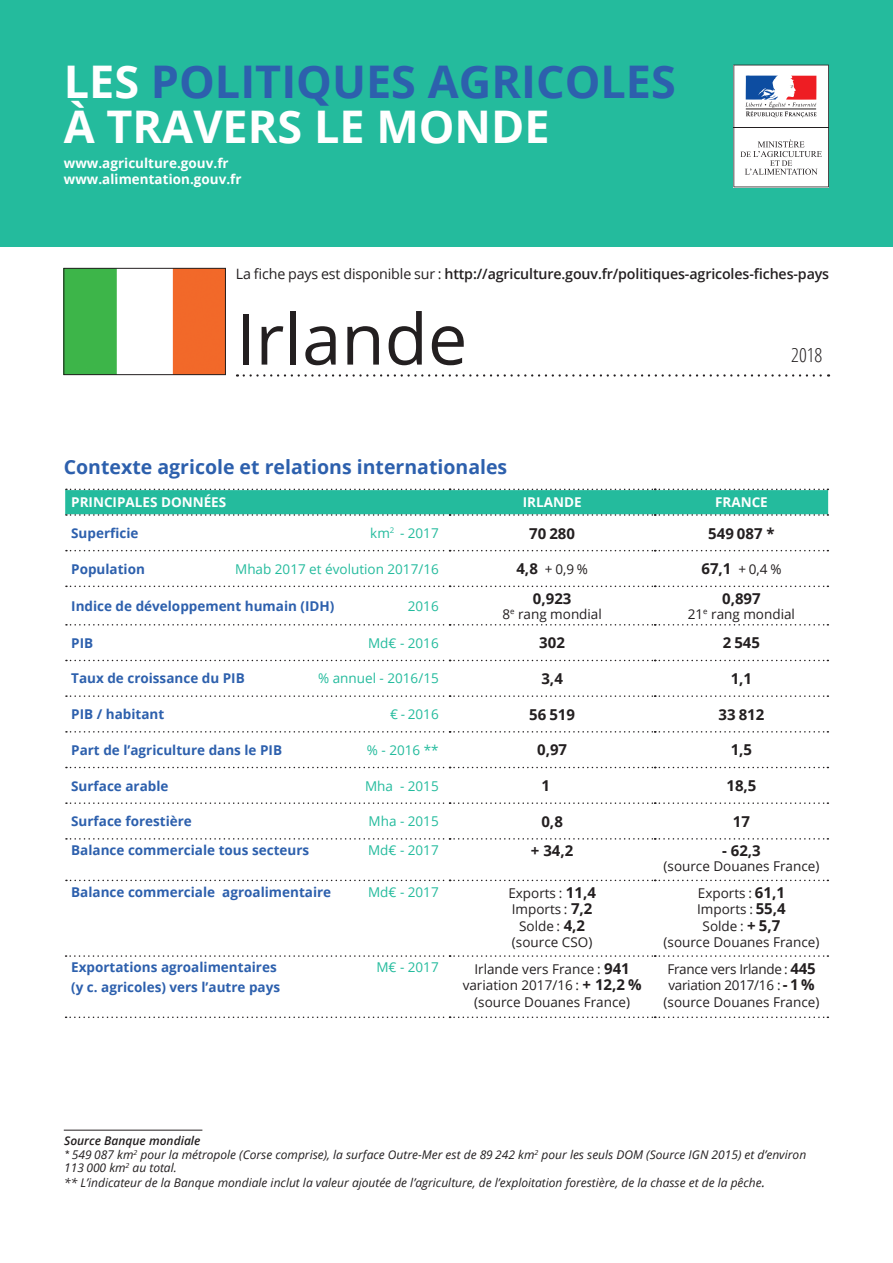
<style>
.page{position:relative;width:893px;height:1263px;background:#fff}
.page>*{position:absolute;margin:0;border:0;box-sizing:border-box;transform-origin:0 0}
._1-PAYS{font:70.5px "Open Sans";color:#231f20}
.t1{font:700 45px "Open Sans";color:#2d60ad}
.t2{font:700 45px "Open Sans";color:#fff}
.Titre_Contexte{font:700 19.5px "Open Sans";color:#2d60ad}
._1-PAYS-2{font:300 condensed 19.5px "Open Sans";color:#231f20}
.Texte_tableau{font:700 15px "Open Sans";color:#231f20}
.t3{font:600 14.25px "Open Sans";letter-spacing:-.01em;color:#231f20}
.Texte_tableau-2{font:700 13.5px "Open Sans";color:#2d60ad}
.Texte_tableau-3{font:13.5px "Open Sans";color:#231f20}
.Texte_tableau-4{font:13.5px "Open Sans";color:#24bb9d}
.Texte_tableau-5{font:700 13.5px "Open Sans";color:#fff}
.Texte_tableau-6{font:13.5px "Open Sans";letter-spacing:-.02em;color:#231f20}
.t4{font:italic 12px/13.5px "Open Sans";color:#231f20}
.s1{color:#fff}
.s2{font-weight:400}
.s3{font-weight:700;font-size:15px}
.s4{font-weight:600}
.s5{font-family:"Arial"}
.s6{font-size:13.5px}
</style>
<div class="page">
<hr style="left:64px;top:1130px;width:138px;height:1px;background:#231f20">
<div style="left:0;top:0;width:893px;height:247px;background:#24bb9d"></div>
<svg style="left:733px;top:65px;width:96px;height:122px;background:#dfd8dd"></svg>
<img style="left:66px;top:270px;width:158px;height:103px">
<div style="left:64px;top:268px;width:162px;height:107px;border:1px solid #231f20"></div>
<svg style="left:244px;top:374px;width:585px;height:3px"></svg>
<svg style="left:65px;top:489px;width:763px;height:27px;background:#36bca2"></svg>
<svg style="left:66px;top:550px;width:762px;height:1px"></svg>
<svg style="left:66px;top:586px;width:762px;height:1px"></svg>
<svg style="left:66px;top:731px;width:762px;height:1px"></svg>
<svg style="left:66px;top:767px;width:762px;height:1px"></svg>
<svg style="left:66px;top:880px;width:762px;height:1px"></svg>
<svg style="left:66px;top:802px;width:762px;height:2px"></svg>
<svg style="left:66px;top:838px;width:762px;height:2px"></svg>
<svg style="left:66px;top:624px;width:762px;height:1px"></svg>
<svg style="left:66px;top:660px;width:762px;height:1px"></svg>
<svg style="left:66px;top:695px;width:762px;height:2px"></svg>
<svg style="left:65px;top:955px;width:763px;height:63px"></svg>
<p class="t1" style="left:64px;top:50px;width:614px"><span class="s1">LES</span> POLITIQUES AGRICOLES</p>
<p class="t2" style="left:64px;top:95px;width:487px">À TRAVERS LE MONDE</p>
<p class="Texte_tableau-5" style="left:64px;top:153px;width:166px">www.agriculture.gouv.fr</p>
<p class="Texte_tableau-5" style="left:64px;top:170px;width:179px">www.alimentation.gouv.fr</p>
<p class="t3" style="left:236px;top:264px;width:595px"><span class="s2">La fiche pays est disponible sur :</span> http://agriculture.gouv.fr/politiques-agricoles-fiches-pays</p>
<p class="_1-PAYS" style="left:236px;top:291px;width:233px">Irlande</p>
<p class="_1-PAYS-2" style="left:791px;top:341px;width:33px">2018</p>
<p class="Titre_Contexte" style="left:64px;top:453px;width:445px">Contexte agricole et relations internationales</p>
<p class="Texte_tableau-5" style="left:71px;top:493px;width:157px">PRINCIPALES DONNÉES</p>
<p class="Texte_tableau-5" style="left:523px;top:493px;width:60px">IRLANDE</p>
<p class="Texte_tableau-5" style="left:715px;top:493px;width:54px">FRANCE</p>
<p class="Texte_tableau-2" style="left:71px;top:523px;width:69px">Superficie</p>
<p class="Texte_tableau-4" style="left:370px;top:524px;width:70px">km<sup>2</sup> - 2017</p>
<p class="Texte_tableau" style="left:529px;top:522px;width:47px">70 280</p>
<p class="Texte_tableau" style="left:708px;top:522px;width:68px">549 087 *</p>
<p class="Texte_tableau-2" style="left:71px;top:559px;width:75px">Population</p>
<p class="Texte_tableau-4" style="left:235px;top:559px;width:205px">Mhab 2017 et évolution 2017/16</p>
<p class="Texte_tableau-3" style="left:516px;top:560px;width:73px"><span class="s3">4,8</span> + 0,9 %</p>
<p class="Texte_tableau-3" style="left:701px;top:560px;width:82px"><span class="s3">67,1</span> + 0,4 %</p>
<p class="Texte_tableau-2" style="left:71px;top:596px;width:265px">Indice de développement humain (IDH)</p>
<p class="Texte_tableau-4" style="left:408px;top:597px;width:32px">2016</p>
<p class="Texte_tableau" style="left:533px;top:588px;width:40px">0,923</p>
<p class="Texte_tableau-3" style="left:502px;top:605px;width:101px">8<sup>e</sup> rang mondial</p>
<p class="Texte_tableau" style="left:722px;top:588px;width:40px">0,897</p>
<p class="Texte_tableau-3" style="left:688px;top:605px;width:109px">21<sup>e</sup> rang mondial</p>
<p class="Texte_tableau-2" style="left:71px;top:633px;width:24px">PIB</p>
<p class="Texte_tableau-4" style="left:368px;top:634px;width:72px">Md€ - 2016</p>
<p class="Texte_tableau" style="left:539px;top:632px;width:27px">302</p>
<p class="Texte_tableau" style="left:723px;top:632px;width:39px">2 545</p>
<p class="Texte_tableau-2" style="left:71px;top:669px;width:175px">Taux de croissance du PIB</p>
<p class="Texte_tableau-4" style="left:318px;top:669px;width:122px">% annuel - 2016/15</p>
<p class="Texte_tableau" style="left:541px;top:668px;width:23px">3,4</p>
<p class="Texte_tableau" style="left:731px;top:668px;width:23px">1,1</p>
<p class="Texte_tableau-2" style="left:71px;top:705px;width:95px">PIB / habitant</p>
<p class="Texte_tableau-4" style="left:390px;top:705px;width:50px">€ - 2016</p>
<p class="Texte_tableau" style="left:529px;top:704px;width:47px">56 519</p>
<p class="Texte_tableau" style="left:718px;top:704px;width:47px">33 812</p>
<p class="Texte_tableau-2" style="left:71px;top:740px;width:212px">Part de l’agriculture dans le PIB</p>
<p class="Texte_tableau-4" style="left:367px;top:741px;width:73px">% - 2016 **</p>
<p class="Texte_tableau" style="left:537px;top:739px;width:32px">0,97</p>
<p class="Texte_tableau" style="left:731px;top:739px;width:23px">1,5</p>
<p class="Texte_tableau-2" style="left:71px;top:776px;width:99px">Surface arable</p>
<p class="Texte_tableau-4" style="left:365px;top:776px;width:75px">Mha - 2015</p>
<p class="Texte_tableau" style="left:726px;top:775px;width:32px">18,5</p>
<p class="Texte_tableau-2" style="left:71px;top:812px;width:122px">Surface forestière</p>
<p class="Texte_tableau-4" style="left:368px;top:812px;width:72px">Mha - 2015</p>
<p class="Texte_tableau" style="left:541px;top:811px;width:23px">0,8</p>
<p class="Texte_tableau" style="left:733px;top:811px;width:19px">17</p>
<p class="Texte_tableau-2" style="left:71px;top:841px;width:240px">Balance commerciale tous secteurs</p>
<p class="Texte_tableau-4" style="left:368px;top:841px;width:72px">Md€ - 2017</p>
<p class="Texte_tableau" style="left:531px;top:840px;width:44px">+ 34,2</p>
<p class="Texte_tableau" style="left:722px;top:840px;width:40px">- 62,3</p>
<p class="Texte_tableau-3" style="left:664px;top:857px;width:157px">(source Douanes France)</p>
<p class="Texte_tableau-2" style="left:71px;top:882px;width:262px">Balance commerciale agroalimentaire</p>
<p class="Texte_tableau-4" style="left:368px;top:882px;width:72px">Md€ - 2017</p>
<p class="Texte_tableau-3" style="left:508px;top:884px;width:89px">Exports : <span class="s3">11,4</span></p>
<p class="Texte_tableau-3" style="left:512px;top:900px;width:82px">Imports : <span class="s3">7,2</span></p>
<p class="Texte_tableau-3" style="left:519px;top:917px;width:68px">Solde : <span class="s3">4,2</span></p>
<p class="Texte_tableau-3" style="left:512px;top:933px;width:82px">(source CSO)</p>
<p class="Texte_tableau-3" style="left:698px;top:884px;width:89px">Exports : <span class="s3">61,1</span></p>
<p class="Texte_tableau-3" style="left:697px;top:900px;width:90px">Imports : <span class="s3">55,4</span></p>
<p class="Texte_tableau-3" style="left:703px;top:917px;width:79px">Solde : <span class="s3">+ 5,7</span></p>
<p class="Texte_tableau-3" style="left:664px;top:933px;width:157px">(source Douanes France)</p>
<p class="Texte_tableau-2" style="left:71px;top:958px;width:207px">Exportations agroalimentaires</p>
<p class="Texte_tableau-4" style="left:376px;top:958px;width:64px">M€ - 2017</p>
<p class="Texte_tableau-2" style="left:71px;top:977px;width:210px">(y c. agricoles) vers l’autre pays</p>
<p class="Texte_tableau-3" style="left:474px;top:959px;width:157px">Irlande vers France : <span class="s3">941</span></p>
<p class="Texte_tableau-3" style="left:463px;top:976px;width:180px">variation 2017/16 : <span class="s3">+ 12,2 %</span></p>
<p class="Texte_tableau-3" style="left:474px;top:992px;width:157px">(source Douanes France)</p>
<p class="Texte_tableau-6" style="left:667px;top:959px;width:150px">France vers Irlande : <span class="s3">445</span></p>
<p class="Texte_tableau-6" style="left:668px;top:976px;width:148px">variation 2017/16 : <span class="s3">- 1 %</span></p>
<p class="Texte_tableau-3" style="left:664px;top:992px;width:157px">(source Douanes France)</p>
<p class="t4" style="left:64px;top:1134px;width:744px"><span class="s4">Source Banque mondiale<br></span><span class="s5">*</span> 549 087 km<sup>2</sup> pour la métropole (Corse comprise), la surface Outre-Mer est de 89 242 km<sup>2</sup> pour les seuls DOM (Source IGN 2015) et d’environ<br>113 000 km<sup>2</sup> au total.</p>
<p class="t4" style="left:64px;top:1176px;width:702px">** L’indicateur de la Banque mondiale inclut la valeur ajoutée de l’agriculture, de l’exploitation forestière, de la chasse et de la pêche<span class="s6">.</span></p>
</div>
